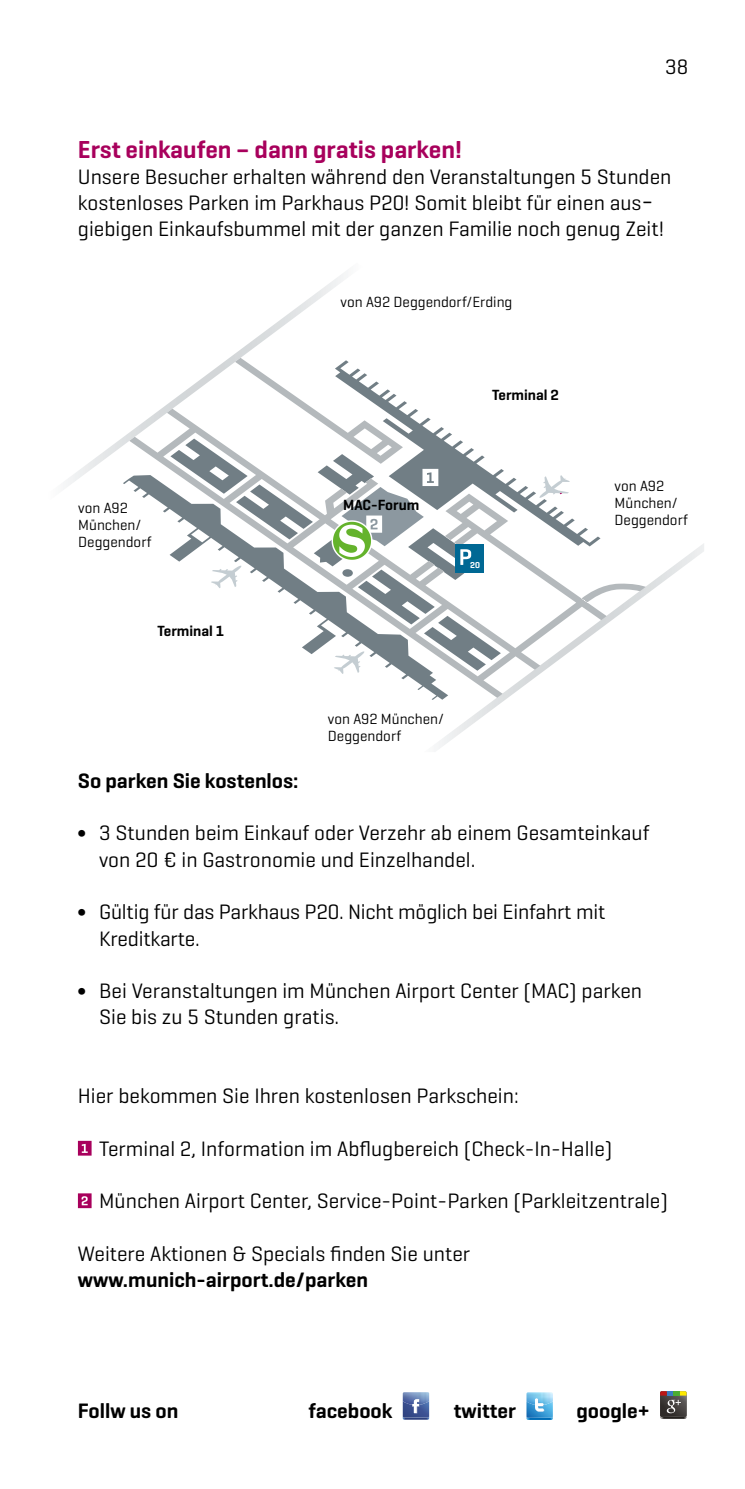
<style>
.page{position:relative;width:745px;height:1489px;background:#fff}
.page>*{position:absolute;margin:0;border:0;box-sizing:border-box;transform-origin:0 0}
.t1{font:600 25px "Munich Airport Pro";color:#a8005c}
.t2{font:21.25px/26.2px "Munich Airport Pro";color:#000}
.t3{font:600 21.25px "Munich Airport Pro";color:#000}
.t4{font:15px/16.8px "Munich Airport Pro";color:#000}
.t5{font:600 15px "Munich Airport Pro";color:#000}
.t6{font:600 8.75px "Munich Airport Pro";color:#fff}
</style>
<div class="page">
<svg style="left:431px;top:544px;width:272px;height:205px"></svg>
<svg style="left:66px;top:273px;width:278px;height:214px"></svg>
<svg style="left:78px;top:1140px;width:13px;height:15px"></svg>
<svg style="left:78px;top:1193px;width:13px;height:15px"></svg>
<svg style="left:402px;top:1392px;width:27px;height:27px"></svg>
<svg style="left:660px;top:1391px;width:26px;height:27px"></svg>
<svg style="left:526px;top:1392px;width:26px;height:27px"></svg>
<svg style="left:129px;top:358px;width:516px;height:340px"></svg>
<p class="t2" style="left:664px;top:53px;width:25px">38</p>
<p class="t1" style="left:78px;top:133px;width:385px">Erst einkaufen – dann gratis parken!</p>
<p class="t2" style="left:78px;top:163px;width:594px">Unsere Besucher erhalten während den Veranstaltungen 5 Stunden kostenloses Parken im Parkhaus P20! Somit bleibt für einen aus&shy;giebigen Einkaufsbummel mit der ganzen Familie noch genug Zeit!</p>
<p class="t4" style="left:340px;top:293px;width:173px">von A92 Deggendorf/Erding</p>
<p class="t4" style="left:78px;top:499px;width:75px">von A92<br>München/<br>Deggendorf</p>
<p class="t5" style="left:157px;top:621px;width:68px">Terminal 1</p>
<p class="t5" style="left:343px;top:495px;width:78px">MAC-Forum</p>
<p class="t5" style="left:492px;top:385px;width:68px">Terminal 2</p>
<p class="t6" style="left:470px;top:559px;width:11px">20</p>
<p class="t4" style="left:614px;top:477px;width:75px">von A92<br>München/<br>Deggendorf</p>
<p class="t4" style="left:328px;top:710px;width:117px">von A92 München/<br>Deggendorf</p>
<p class="t3" style="left:78px;top:767px;width:222px">So parken Sie kostenlos:</p>
<p class="t2" style="left:99px;top:819px;width:551px;text-indent:-21px">∫ 3 Stunden beim Einkauf oder Verzehr ab einem Gesamteinkauf von 20 € in Gastronomie und Einzelhandel.</p>
<p class="t2" style="left:99px;top:898px;width:507px;text-indent:-21px">∫ Gültig für das Parkhaus P20. Nicht möglich bei Einfahrt mit<br>Kreditkarte.</p>
<p class="t2" style="left:99px;top:977px;width:544px;text-indent:-21px">∫ Bei Veranstaltungen im München Airport Center (MAC) parken<br>Sie bis zu 5 Stunden gratis.</p>
<p class="t2" style="left:78px;top:1081px;width:442px">Hier bekommen Sie Ihren kostenlosen Parkschein:</p>
<p class="t2" style="left:99px;top:1134px;width:514px">Terminal 2, Information im Abflugbereich (Check-In-Halle)</p>
<p class="t2" style="left:99px;top:1187px;width:570px">München Airport Center, Service-Point-Parken (Parkleitzentrale)</p>
<p class="t2" style="left:78px;top:1239px;width:393px">Weitere Aktionen &amp; Specials finden Sie unter</p>
<p class="t3" style="left:78px;top:1266px;width:291px">www.munich-airport.de/parken</p>
<p class="t3" style="left:78px;top:1397px;width:102px">Follw us on</p>
<p class="t3" style="left:308px;top:1397px;width:85px">facebook</p>
<p class="t3" style="left:453px;top:1397px;width:64px">twitter</p>
<p class="t3" style="left:576px;top:1397px;width:75px">google+</p>
</div>
